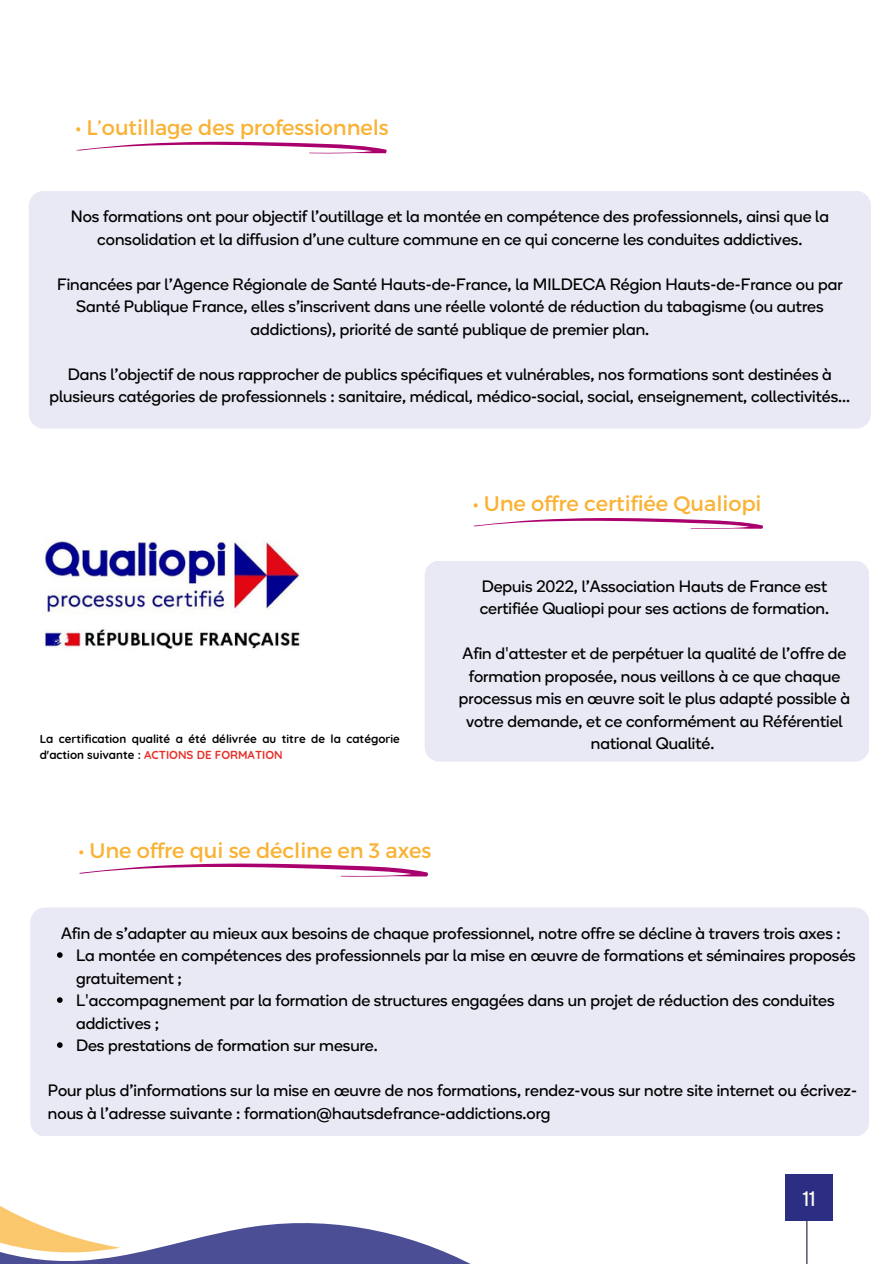
<style>
.page{position:relative;width:894px;height:1264px;background:#fff}
.page>*{position:absolute;margin:0;border:0;box-sizing:border-box;transform-origin:0 0}
.t1{font:21px "Montserrat";letter-spacing:-.005em;color:#f9b234}
.t2{font:21px "HILVCC Boing";color:#fffff0}
.t3{font:16.5px/22.5px "HILVCC Boing";color:#000;text-align:center}
.t4{font:700 11.55px/15.5px "Quicksand";color:#000}
.s1{color:#e7302a}
.s2{font-family:"Noto Sans"}
</style>
<div class="page">
<hr style="left:806px;top:1220px;width:1px;height:43px;background:#161e44">
<div style="left:785px;top:1174px;width:47px;height:46px;background:#2b2e83"></div>
<svg style="left:135px;top:1223px;width:334px;height:40px;fill:#4b4d95"></svg>
<svg style="left:0;top:1135px;width:135px;height:128px"></svg>
<div style="left:29px;top:191px;width:841px;height:237px;background:#e8e9f4;border-radius:15px"></div>
<svg style="left:76px;top:141px;width:311px;height:13px"></svg>
<svg style="left:473px;top:518px;width:290px;height:11px"></svg>
<div style="left:424px;top:560px;width:444px;height:201px;background:#e8e9f4;border-radius:15px"></div>
<img style="left:43px;top:540px;width:259px;height:109px">
<div style="left:30px;top:907px;width:838px;height:229px;background:#e8e9f4;border-radius:15px"></div>
<svg style="left:79px;top:863px;width:349px;height:14px"></svg>
<svg style="left:57px;top:952px;width:6px;height:5px"></svg>
<svg style="left:57px;top:997px;width:6px;height:5px"></svg>
<svg style="left:57px;top:1042px;width:6px;height:5px"></svg>
<h2 class="t1" style="left:75px;top:114px;width:315px">• L’outillage des professionnels</h2>
<p class="t3" style="left:71px;top:205px;width:759px">Nos formations ont pour objectif l’outillage et la montée en compétence des professionnels, ainsi que la consolidation et la diffusion d’une culture commune en ce qui concerne les conduites addictives.</p>
<h2 class="t3" style="left:57px;top:272px;width:786px">Financées par l’Agence Régionale de Santé Hauts-de-France, la MILDECA Région Hauts-de-France ou par<br>Santé Publique France, elles s’inscrivent dans une réelle volonté de réduction du tabagisme (ou autres addictions), priorité de santé publique de premier plan.</h2>
<h2 class="t3" style="left:50px;top:362px;width:801px">Dans l’objectif de nous rapprocher de publics spécifiques et vulnérables, nos formations sont destinées à plusieurs catégories de professionnels : sanitaire, médical, médico-social, social, enseignement, collectivités...</h2>
<p class="t4" style="left:40px;top:731px;width:361px">La certification qualité a été délivrée au titre de la catégorie d'action suivante : <span class="s1">ACTIONS DE FORMATION</span></p>
<p class="t1" style="left:472px;top:490px;width:290px">• Une offre certifiée Qualiopi</p>
<p class="t3" style="left:479px;top:574px;width:351px;text-align:left">Depuis 2022, l’Association Hauts de France est certifiée Qualiopi pour ses actions de formation.</p>
<h1 class="t3" style="left:459px;top:641px;width:392px">Afin d<span class="s2">'</span>attester et de perpétuer la qualité de l’offre de formation proposée, nous veillons à ce que chaque processus mis en œuvre soit le plus adapté possible à votre demande, et ce conformément au Référentiel national Qualité.</h1>
<h2 class="t1" style="left:78px;top:837px;width:354px">• Une offre qui se décline en 3 axes</h2>
<h2 class="t3" style="left:61px;top:921px;width:781px">Afin de s’adapter au mieux aux besoins de chaque professionnel, notre offre se décline à travers trois axes :</h2>
<h1 class="t3" style="left:76px;top:943px;width:781px;text-align:left">La montée en compétences des professionnels par la mise en œuvre de formations et séminaires proposés gratuitement ;</h1>
<p class="t3" style="left:76px;top:988px;width:759px;text-align:left">L<span class="s2">'</span>accompagnement par la formation de structures engagées dans un projet de réduction des conduites addictives ;</p>
<h2 class="t3" style="left:76px;top:1033px;width:303px">Des prestations de formation sur mesure.</h2>
<p class="t3" style="left:48px;top:1078px;width:810px;text-align:left">Pour plus d’informations sur la mise en œuvre de nos formations, rendez-vous sur notre site internet ou écrivez&shy;nous à l’adresse suivante : formation@hautsdefrance-addictions.org</p>
<h1 class="t2" style="left:802px;top:1184px;width:14px">11</h1>
</div>
